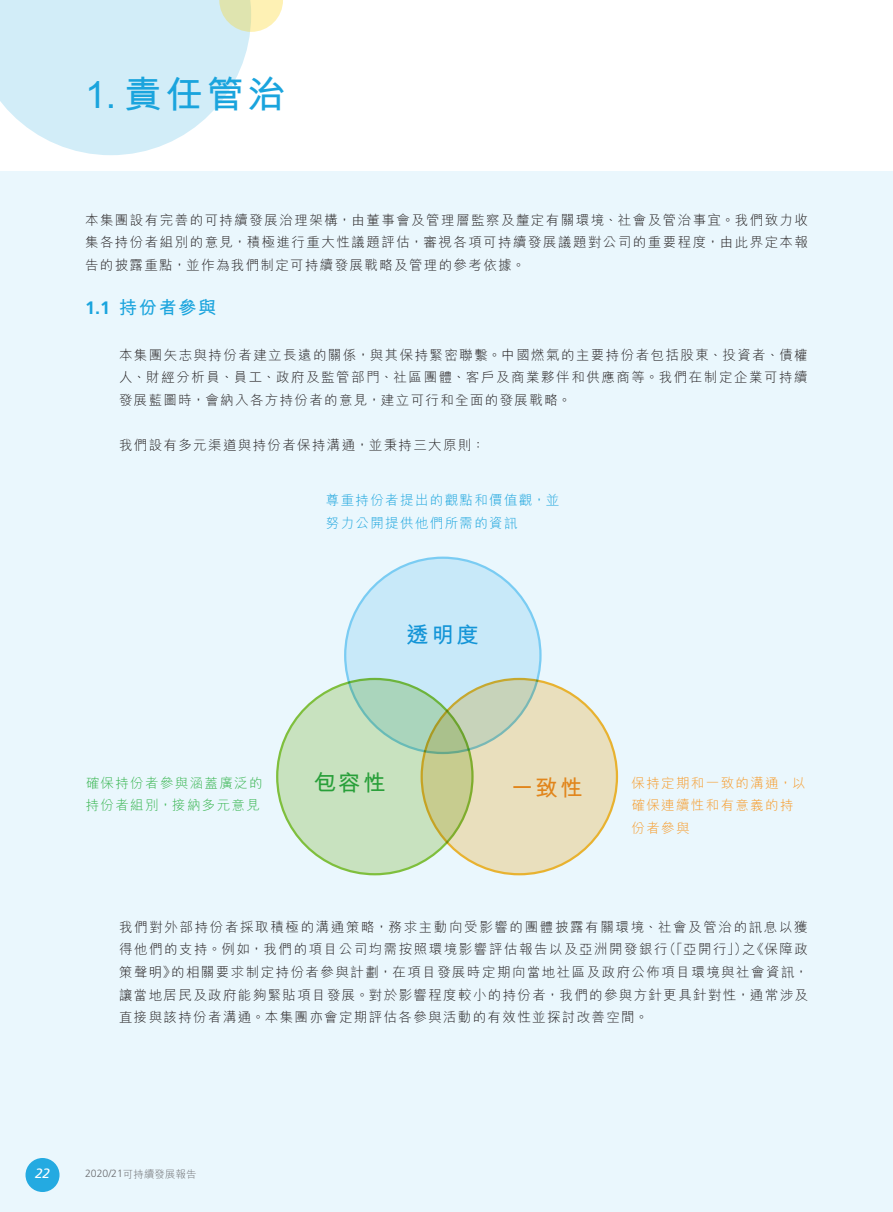
<style>
.page{position:relative;width:893px;height:1212px;background:#fff}
.page>*{position:absolute;margin:0;border:0;box-sizing:border-box;transform-origin:0 0}
.t1{font:700 37.5px "M Hei HK";color:#1aa4dd}
.t2{font:700 22.5px "M Hei HK";color:#1aa4dd}
.t3{font:700 22.5px "M Hei HK";color:#34b44d}
.t4{font:700 22.5px "M Hei HK";color:#f79925}
.t5{font:700 18px "M Hei HK";letter-spacing:.1em;color:#1aa4dd}
.t6{font:300 13.5px/22.5px "M Hei HK";letter-spacing:.1em;color:#231f20;text-align:justify}
.t7{font:300 13.5px/22.5px "M Hei HK";letter-spacing:.1em;color:#1aa4dd}
.t8{font:300 13.5px/22.5px "M Hei HK";letter-spacing:.1em;color:#f79925}
.t9{font:300 13.5px/22.5px "M Hei HK";letter-spacing:.1em;color:#34b44d}
.t10{font:italic 13.5px "Frutiger LT Std";color:#fff}
.t11{font:300 10.5px "Frutiger LT Std";color:#6c6d70}
.s1{font-family:"Frutiger LT Std"}
.s2{font-family:"M Hei HK"}
</style>
<div class="page">
<svg style="left:0;top:0;width:283px;height:155px"></svg>
<hr style="left:891px;top:171px;width:2px;height:1041px;background:#eaf7fd">
<div style="left:0;top:171px;width:891px;height:1041px;background:#eaf7fd"></div>
<div style="left:26px;top:1158px;width:34px;height:34px;background:#24aae1;border-radius:50%"></div>
<div style="left:345px;top:558px;width:195px;height:195px;background:#c8e9f9;border-radius:50%"></div>
<svg style="left:422px;top:679px;width:195px;height:195px;background:#e2dbb8"></svg>
<svg style="left:277px;top:679px;width:195px;height:195px;background:#c0dab3"></svg>
<h1 class="t1" style="left:85px;top:67px;width:202px">1. 責任管治</h1>
<p class="t6" style="left:85px;top:208px;width:724px">本集團設有完善的可持續發展治理架構，由董事會及管理層監察及釐定有關環境、社會及管治事宜。我們致力收集各持份者組別的意見，積極進行重大性議題評估，審視各項可持續發展議題對公司的重要程度，由此界定本報告的披露重點，並作為我們制定可持續發展戰略及管理的參考依據。</p>
<h3 class="t5" style="left:85px;top:294px;width:133px"><span class="s1">1.1</span> 持份者參與</h3>
<p class="t6" style="left:119px;top:343px;width:690px">本集團矢志與持份者建立長遠的關係，與其保持緊密聯繫。中國燃氣的主要持份者包括股東、投資者、債權人、財經分析員、員工、政府及監管部門、社區團體、客戶及商業夥伴和供應商等。我們在制定企業可持續發展藍圖時，會納入各方持份者的意見，建立可行和全面的發展戰略。</p>
<p class="t6" style="left:119px;top:433px;width:367px">我們設有多元渠道與持份者保持溝通，並秉持三大原則：</p>
<p class="t7" style="left:326px;top:489px;width:235px">尊重持份者提出的觀點和價值觀，並努力公開提供他們所需的資訊</p>
<h2 class="t2" style="left:407px;top:618px;width:73px">透明度</h2>
<h2 class="t3" style="left:314px;top:766px;width:73px">包容性</h2>
<h2 class="t4" style="left:511px;top:771px;width:73px">一致性</h2>
<p class="t9" style="left:86px;top:771px;width:178px">確保持份者參與涵蓋廣泛的持份者組別，接納多元意見</p>
<p class="t8" style="left:632px;top:771px;width:176px">保持定期和一致的溝通，以確保連續性和有意義的持份者參與</p>
<p class="t6" style="left:119px;top:915px;width:690px">我們對外部持份者採取積極的溝通策略，務求主動向受影響的團體披露有關環境、社會及管治的訊息以獲得他們的支持。例如，我們的項目公司均需按照環境影響評估報告以及亞洲開發銀行（「亞開行」）之《保障政策聲明》的相關要求制定持份者參與計劃，在項目發展時定期向當地社區及政府公佈項目環境與社會資訊，讓當地居民及政府能夠緊貼項目發展。對於影響程度較小的持份者，我們的參與方針更具針對性，通常涉及直接與該持份者溝通。本集團亦會定期評估各參與活動的有效性並探討改善空間。</p>
<p class="t10" style="left:35px;top:1166px;width:17px">22</p>
<p class="t11" style="left:85px;top:1167px;width:113px">2020/21<span class="s2">可持續發展報告</span></p>
</div>
